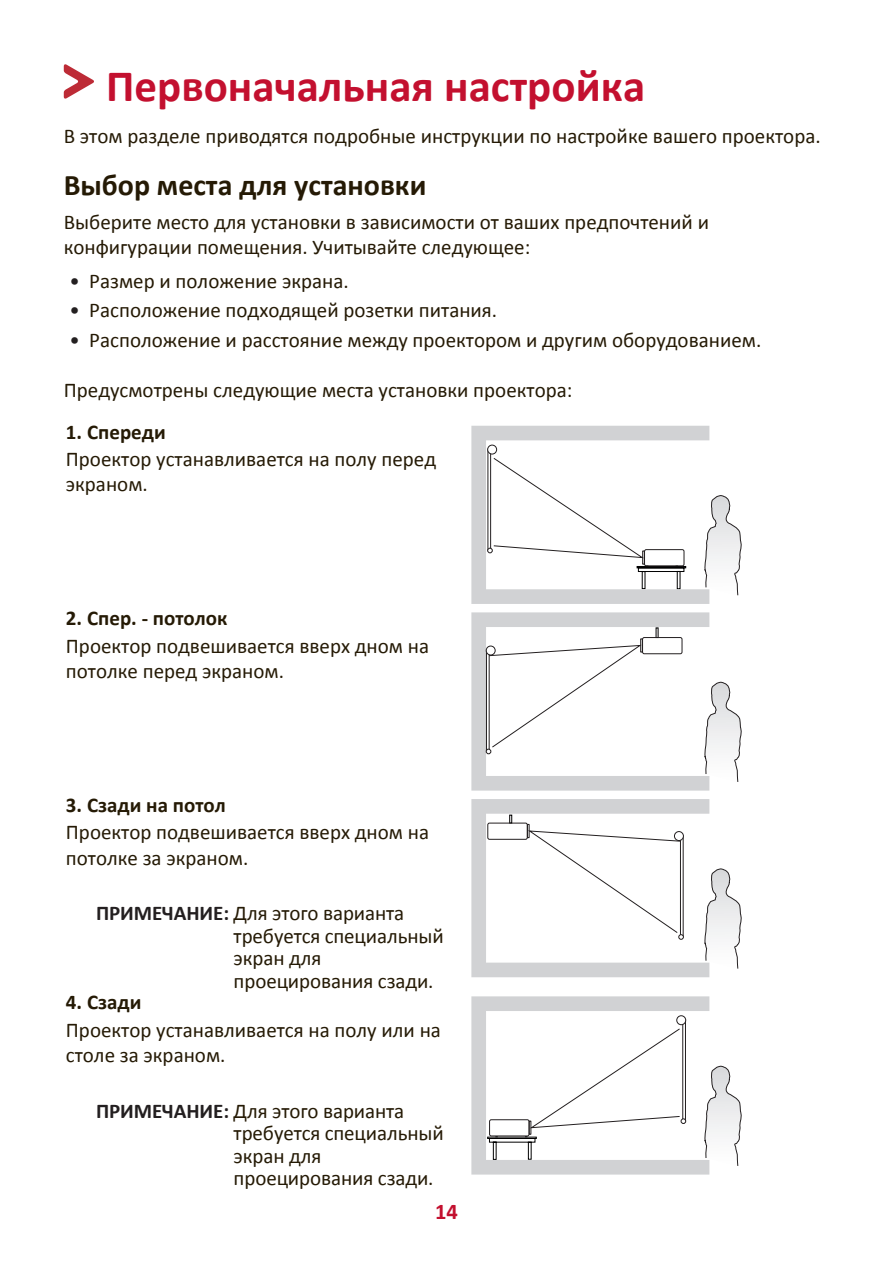
<style>
.page{position:relative;width:893px;height:1263px;background:#fff}
.page>*{position:absolute;margin:0;border:0;box-sizing:border-box;transform-origin:0 0}
.t1{font:700 45px "Calibri";color:#c3102f}
.t2{font:700 30px "Calibri";color:#251a05}
.t3{font:700 22.5px "Calibri";color:#c3102f}
.t4{font:21px/22.5px "Calibri";color:#251a05}
.t5{font:700 21px "Calibri";color:#251a05}
.s1{color:#231f20}
.s2{font-weight:700;color:#231f20}
</style>
<div class="page">
<svg style="left:64px;top:64px;width:30px;height:35px"></svg>
<svg style="left:471px;top:426px;width:271px;height:178px"></svg>
<div style="left:644px;top:549px;width:40px;height:17px;border:1px solid #231f20;border-radius:2px"></div>
<svg style="left:471px;top:612px;width:271px;height:179px"></svg>
<div style="left:640px;top:638px;width:3px;height:14px;border:1px solid #231f20"></div>
<div style="left:642px;top:637px;width:40px;height:17px;border:1px solid #231f20;border-radius:2px"></div>
<svg style="left:471px;top:799px;width:271px;height:178px"></svg>
<div style="left:487px;top:823px;width:41px;height:17px;border:1px solid #231f20;border-radius:2px"></div>
<svg style="left:471px;top:996px;width:271px;height:178px"></svg>
<div style="left:489px;top:1119px;width:40px;height:17px;border:1px solid #231f20;border-radius:2px"></div>
<h1 class="t1" style="left:106px;top:57px;width:540px">Первоначальная настройка</h1>
<p class="t4" style="left:64px;top:124px;width:758px">В этом разделе приводятся подробные инструкции по настройке вашего проектора.</p>
<h2 class="t2" style="left:64px;top:166px;width:364px">Выбор места для установки</h2>
<p class="t4" style="left:64px;top:209px;width:647px;line-height:25.2px">Выберите место для установки в зависимости от ваших предпочтений и конфигурации помещения. Учитывайте следующее:</p>
<p class="t4" style="left:70px;top:270px;width:281px"><span class="s1">•</span> Размер и положение экрана.</p>
<p class="t4" style="left:70px;top:299px;width:429px"><span class="s1">•</span> Расположение подходящей розетки питания.</p>
<p class="t4" style="left:70px;top:328px;width:693px"><span class="s1">•</span> Расположение и расстояние между проектором и другим оборудованием.</p>
<p class="t4" style="left:64px;top:379px;width:510px">Предусмотрены следующие места установки проектора:</p>
<p class="t5" style="left:66px;top:418px;width:101px">1. Спереди</p>
<p class="t4" style="left:66px;top:446px;width:372px;line-height:25.2px">Проектор устанавливается на полу перед экраном.</p>
<p class="t5" style="left:66px;top:605px;width:163px">2. Спер. - потолок</p>
<p class="t4" style="left:66px;top:633px;width:365px;line-height:25.2px">Проектор подвешивается вверх дном на потолке перед экраном.</p>
<p class="t5" style="left:66px;top:792px;width:161px">3. Сзади на потол</p>
<p class="t4" style="left:66px;top:820px;width:365px;line-height:25.2px">Проектор подвешивается вверх дном на потолке за экраном.</p>
<p class="t4" style="left:234px;top:902px;width:212px;text-indent:-124px"><span class="s2">ПРИМЕЧАНИЕ:</span> Для этого варианта требуется специальный экран для проецирования сзади.</p>
<p class="t5" style="left:66px;top:989px;width:77px">4. Сзади</p>
<p class="t4" style="left:66px;top:1017px;width:377px;line-height:25.2px">Проектор устанавливается на полу или на столе за экраном.</p>
<p class="t4" style="left:234px;top:1099px;width:212px;text-indent:-124px"><span class="s2">ПРИМЕЧАНИЕ:</span> Для этого варианта требуется специальный экран для проецирования сзади.</p>
<p class="t3" style="left:435px;top:1197px;width:24px">14</p>
</div>
